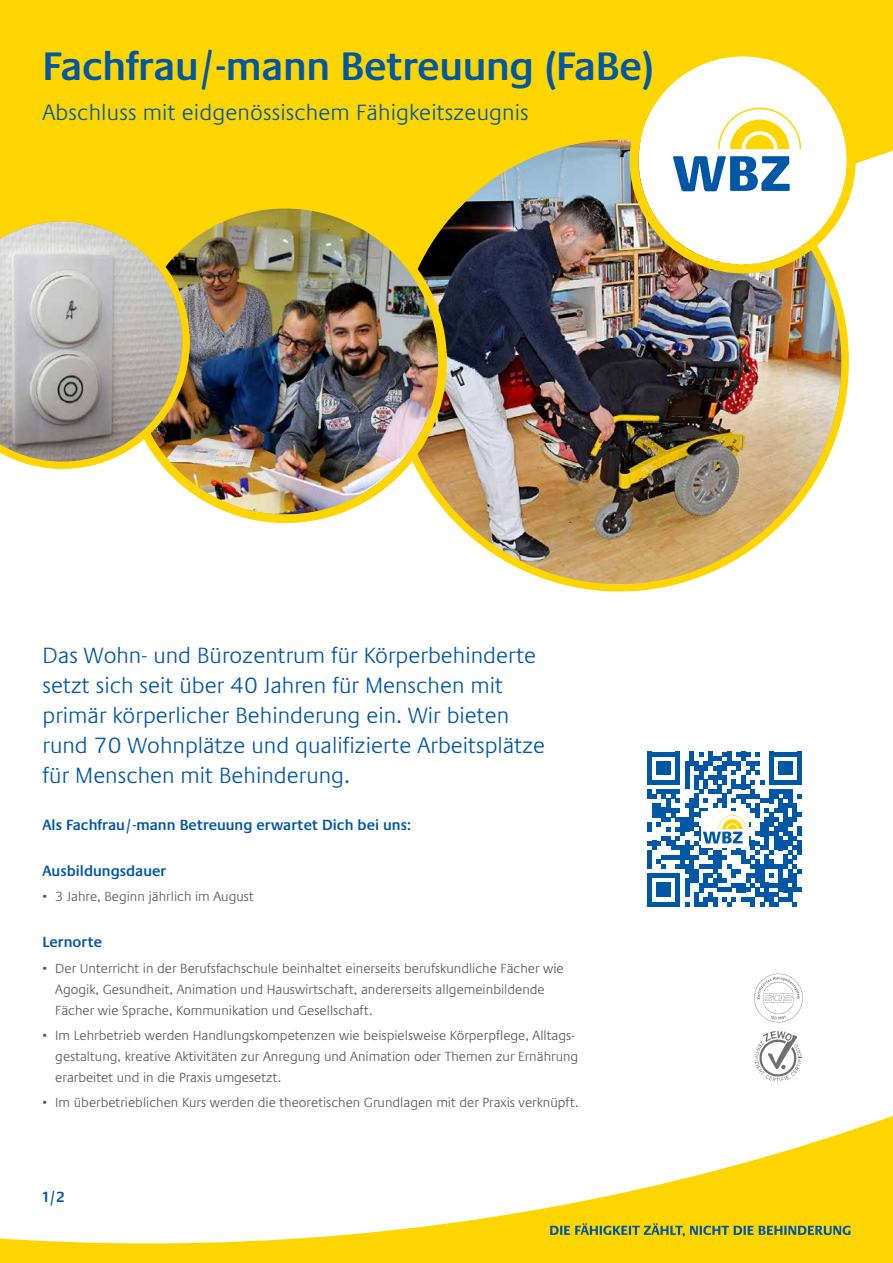
<style>
.page{position:relative;width:893px;height:1263px;background:#fff}
.page>*{position:absolute;margin:0;border:0;box-sizing:border-box;transform-origin:0 0}
.t1{font:600 40.5px "Praxis LT Pro";letter-spacing:-.01em;color:#0057a5}
.t2{font:300 22.5px/30px "Praxis LT Pro";color:#0057a5}
.t3{font:600 15px "Praxis LT Pro";color:#0057a5}
.t4{font:300 13.5px/21px "Praxis LT Pro";color:#575756}
</style>
<div class="page">
<svg style="left:0;top:1116px;width:893px;height:147px"></svg>
<div style="left:0;top:0;width:893px;height:278px;background:#ffd500"></div>
<svg style="left:550px;top:1223px;width:300px;height:14px;background:#adac34"></svg>
<svg style="left:754px;top:1031px;width:48px;height:50px"></svg>
<svg style="left:754px;top:974px;width:49px;height:48px"></svg>
<img style="left:397px;top:140px;width:444px;height:444px;border-radius:222px">
<svg style="left:128px;top:204px;width:315px;height:315px;background:#fbd208"></svg>
<img style="left:132px;top:208px;width:306px;height:306px;border-radius:153px">
<div style="left:124px;top:200px;width:323px;height:323px;border:9px solid #ffd500;border-radius:50%"></div>
<svg style="left:0;top:214px;width:190px;height:255px;background:#bcb392"></svg>
<svg style="left:647px;top:752px;width:155px;height:154px"></svg>
<svg style="left:630px;top:47px;width:226px;height:226px"></svg>
<svg style="left:671px;top:108px;width:130px;height:84px"></svg>
<h1 class="t1" style="left:43px;top:42px;width:614px">Fachfrau/-mann Betreuung (FaBe)</h1>
<h2 class="t2" style="left:43px;top:98px;width:488px">Abschluss mit eidgenössischem Fähigkeitszeugnis</h2>
<h2 class="t2" style="left:43px;top:641px;width:504px">Das Wohn- und Bürozentrum für Körperbehinderte setzt sich seit über 40 Jahren für Menschen mit primär körperlicher Behinderung ein. Wir bieten rund 70 Wohnplätze und qualifizierte Arbeitsplätze für Menschen mit Behinderung.</h2>
<p class="t3" style="left:43px;top:816px;width:370px">Als Fachfrau/-mann Betreuung erwartet Dich bei uns:</p>
<p class="t3" style="left:43px;top:862px;width:125px">Ausbildungsdauer</p>
<p class="t4" style="left:43px;top:886px;width:213px">• 3 Jahre, Beginn jährlich im August</p>
<p class="t3" style="left:43px;top:933px;width:61px">Lernorte</p>
<p class="t4" style="left:55px;top:958px;width:510px;text-indent:-13px">• Der Unterricht in der Berufsfachschule beinhaltet einerseits berufskundliche Fächer wie<br>Agogik, Gesundheit, Animation und Hauswirtschaft, andererseits allgemeinbildende<br>Fächer wie Sprache, Kommunikation und Gesellschaft.</p>
<p class="t4" style="left:55px;top:1025px;width:525px;text-indent:-13px">• Im Lehrbetrieb werden Handlungskompetenzen wie beispielsweise Körperpflege, Alltags&shy;gestaltung, kreative Aktivitäten zur Anregung und Animation oder Themen zur Ernährung erarbeitet und in die Praxis umgesetzt.</p>
<p class="t4" style="left:43px;top:1092px;width:538px">• Im überbetrieblichen Kurs werden die theoretischen Grundlagen mit der Praxis verknüpft.</p>
<p class="t3" style="left:41px;top:1188px;width:26px">1/2</p>
</div>
